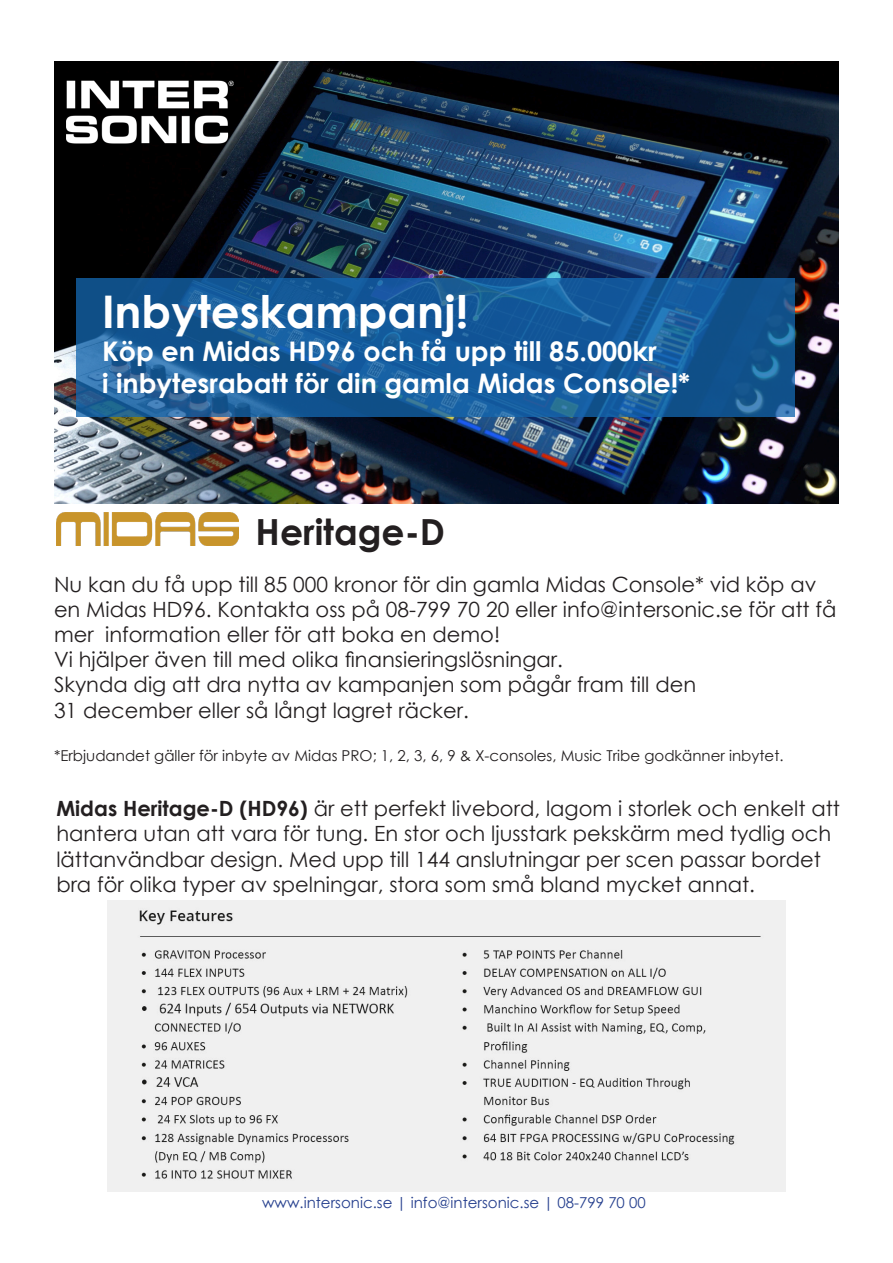
<style>
.page{position:relative;width:893px;height:1263px;background:#fff}
.page>*{position:absolute;margin:0;border:0;box-sizing:border-box;transform-origin:0 0}
.t1{font:700 45px "Century Gothic";color:#fff}
.t2{font:700 36px "Century Gothic";color:#231f20}
.t3{font:700 27px "Century Gothic";color:#fff}
.t4{font:21px/25.2px "Century Gothic";color:#231f20}
.t5{font:15px "Century Gothic";color:#231f20}
.t6{font:15px "Century Gothic";color:#253f8e}
.s1{font-weight:700}
</style>
<div class="page">
<img style="left:54px;top:62px;width:785px;height:441px">
<svg style="left:77px;top:279px;width:718px;height:138px;background:#175b98"></svg>
<img style="left:108px;top:901px;width:677px;height:291px">
<img style="left:61px;top:76px;width:180px;height:72px">
<img style="left:57px;top:512px;width:182px;height:33px">
<p class="t1" style="left:102px;top:278px;width:368px">Inbyteskampanj!</p>
<p class="t3" style="left:102px;top:330px;width:556px">Köp en Midas HD96 och få upp till 85.000kr</p>
<p class="t3" style="left:102px;top:363px;width:590px">i inbytesrabatt för din gamla Midas Console!*</p>
<p class="t2" style="left:256px;top:504px;width:191px">Heritage-D</p>
<p class="t4" style="left:54px;top:571px;width:784px">Nu kan du få upp till 85 000 kronor för din gamla Midas Console* vid köp av en Midas HD96. Kontakta oss på 08-799 70 20 eller info@intersonic.se för att få mer information eller för att boka en demo!</p>
<p class="t4" style="left:54px;top:647px;width:511px">Vi hjälper även till med olika finansieringslösningar.</p>
<p class="t4" style="left:54px;top:672px;width:644px">Skynda dig att dra nytta av kampanjen som pågår fram till den</p>
<p class="t4" style="left:54px;top:697px;width:416px">31 december eller så långt lagret räcker.</p>
<p class="t5" style="left:54px;top:745px;width:731px">*Erbjudandet gäller för inbyte av Midas PRO; 1, 2, 3, 6, 9 &amp; X-consoles, Music Tribe godkänner inbytet.</p>
<p class="t4" style="left:56px;top:796px;width:785px"><span class="s1">Midas Heritage-D (HD96)</span> är ett perfekt livebord, lagom i storlek och enkelt att hantera utan att vara för tung. En stor och ljusstark pekskärm med tydlig och lättanvändbar design. Med upp till 144 anslutningar per scen passar bordet bra för olika typer av spelningar, stora som små bland mycket annat.</p>
<p class="t6" style="left:262px;top:1192px;width:385px">www.intersonic.se | info@intersonic.se | 08-799 70 00</p>
</div>
